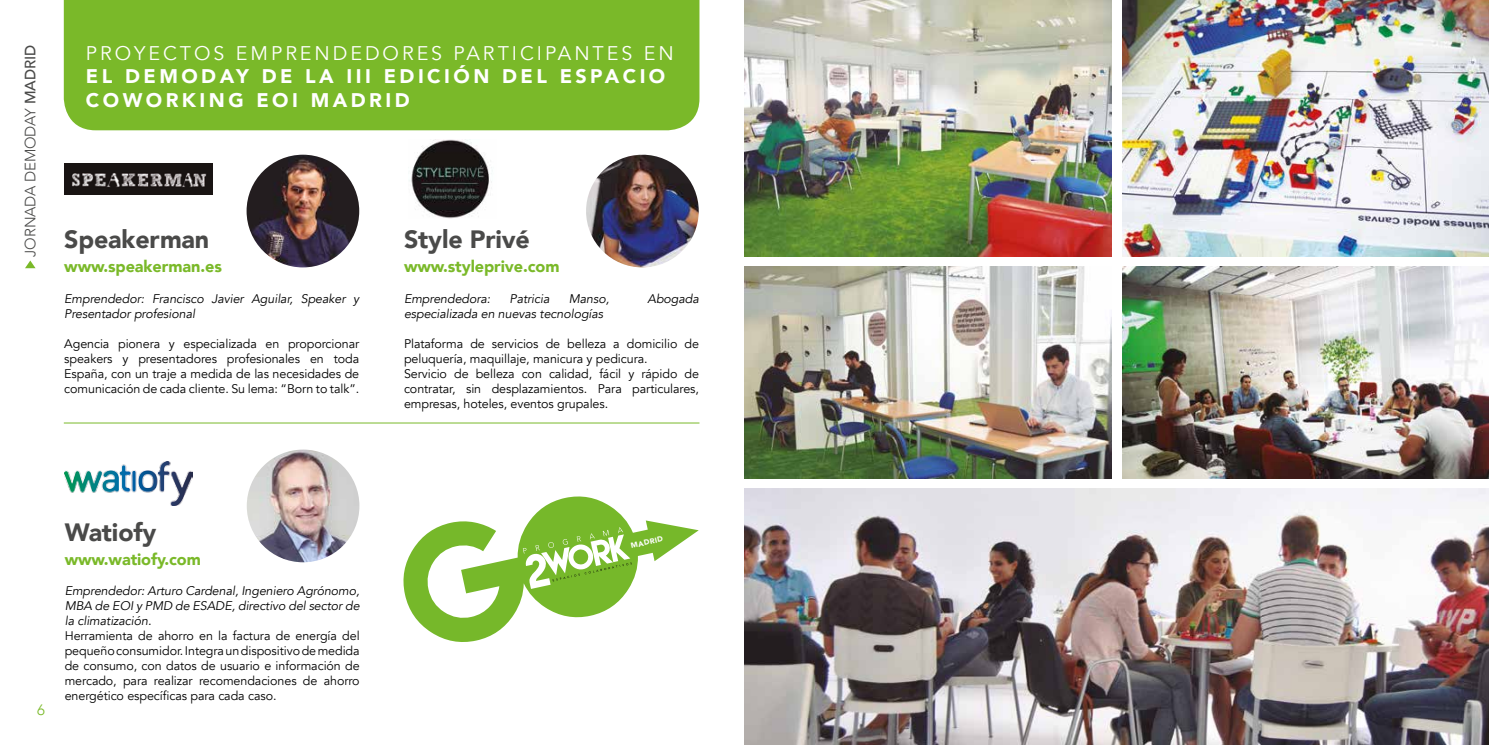
<style>
.page{position:relative;width:1489px;height:745px;background:#fff}
.page>*{position:absolute;margin:0;border:0;box-sizing:border-box;transform-origin:0 0}
.t1{font:900 25px "Avenir";letter-spacing:-.005em;color:#4a4a49}
.t2{font:900 19.75px/23.6px "Avenir";letter-spacing:.175em;color:#fff}
.t3{font:19.75px "Avenir";letter-spacing:.15em;color:#fff}
.t4{font:900 16.25px "Avenir";letter-spacing:-.005em;color:#7ab929}
.t5{font:300 15px "Avenir";letter-spacing:-.01em;color:#4a4a49}
.t6{font:300 15px "Avenir";color:#7ab929}
.t7{font:12.5px/15px "Avenir";letter-spacing:-.005em;color:#000;text-align:justify}
.t8{font:italic 12.5px/15px "Avenir";letter-spacing:-.005em;color:#000}
.t9{font:900 7.38px "Avenir";color:#fff}
.s1{font-weight:500}
</style>
<div class="page">
<svg style="left:25px;top:260px;width:11px;height:8px"></svg>
<div style="left:64px;top:0;width:635px;height:130px;background:#7ab929"></div>
<svg style="left:403px;top:496px;width:295px;height:146px"></svg>
<img style="left:65px;top:461px;width:128px;height:44px">
<img style="left:409px;top:139px;width:83px;height:80px">
<img style="left:247px;top:449px;width:112px;height:113px;border-radius:56px">
<img style="left:246px;top:155px;width:113px;height:112px;border-radius:56px">
<img style="left:586px;top:155px;width:112px;height:112px;border-radius:56px">
<img style="left:65px;top:163px;width:147px;height:31px">
<img style="left:744px;top:0;width:367px;height:256px">
<img style="left:744px;top:267px;width:367px;height:211px">
<img style="left:1122px;top:267px;width:366px;height:211px">
<img style="left:744px;top:488px;width:744px;height:256px">
<img style="left:1122px;top:0;width:366px;height:256px">
<hr style="left:64px;top:422px;width:635px;height:1px;background:#7ab929">
<p class="t5" style="left:22px;top:256px;width:213px;rotate:-90deg">JORNADA DEMODAY <span class="s1">MADRID</span></p>
<h2 class="t3" style="left:86px;top:41px;width:589px">PROYECTOS EMPRENDEDORES PARTICIPANTES EN</h2>
<h2 class="t2" style="left:86px;top:64px;width:581px">EL DEMODAY DE LA III EDICIÓN DEL ESPACIO<br>COWORKING EOI MADRID</h2>
<h1 class="t1" style="left:64px;top:218px;width:146px">Speakerman</h1>
<h3 class="t4" style="left:64px;top:252px;width:159px">www.speakerman.es</h3>
<p class="t8" style="left:64px;top:291px;width:296px">Emprendedor: Francisco Javier Aguilar, Speaker y<br>Presentador profesional</p>
<p class="t7" style="left:64px;top:336px;width:296px">Agencia pionera y especializada en proporcionar speakers y presentadores profesionales en toda España, con un traje a medida de las necesidades de comunicación de cada cliente. Su lema: “Born to talk”.</p>
<h1 class="t1" style="left:404px;top:218px;width:127px">Style Privé</h1>
<h3 class="t4" style="left:404px;top:252px;width:157px">www.styleprive.com</h3>
<p class="t8" style="left:404px;top:291px;width:88px">Emprendedora:</p>
<p class="t8" style="left:509px;top:291px;width:41px">Patricia</p>
<p class="t8" style="left:568px;top:291px;width:42px">Manso,</p>
<p class="t8" style="left:647px;top:291px;width:53px">Abogada</p>
<p class="t8" style="left:404px;top:306px;width:201px">especializada en nuevas tecnologías</p>
<p class="t7" style="left:404px;top:336px;width:296px;text-align:left">Plataforma de servicios de belleza a domicilio de peluquería, maquillaje, manicura y pedicura.<br>Servicio de belleza con calidad, fácil y rápido de contratar, sin desplazamientos. Para particulares, empresas, hoteles, eventos grupales.</p>
<p class="t6" style="left:37px;top:700px;width:9px">6</p>
<h1 class="t1" style="left:65px;top:511px;width:93px">Watiofy</h1>
<h3 class="t4" style="left:65px;top:545px;width:138px">www.watiofy.com</h3>
<p class="t8" style="left:65px;top:583px;width:296px;text-align:justify">Emprendedor: Arturo Cardenal, Ingeniero Agrónomo, MBA de EOI y PMD de ESADE, directivo del sector de la climatización.</p>
<p class="t7" style="left:65px;top:628px;width:296px">Herramienta de ahorro en la factura de energía del pequeño consumidor. Integra un dispositivo de medida de consumo, con datos de usuario e información de mercado, para realizar recomendaciones de ahorro energético específicas para cada caso.</p>
<p class="t9" style="left:629px;top:539px;width:34px;rotate:-12deg">MADRID</p>
</div>
